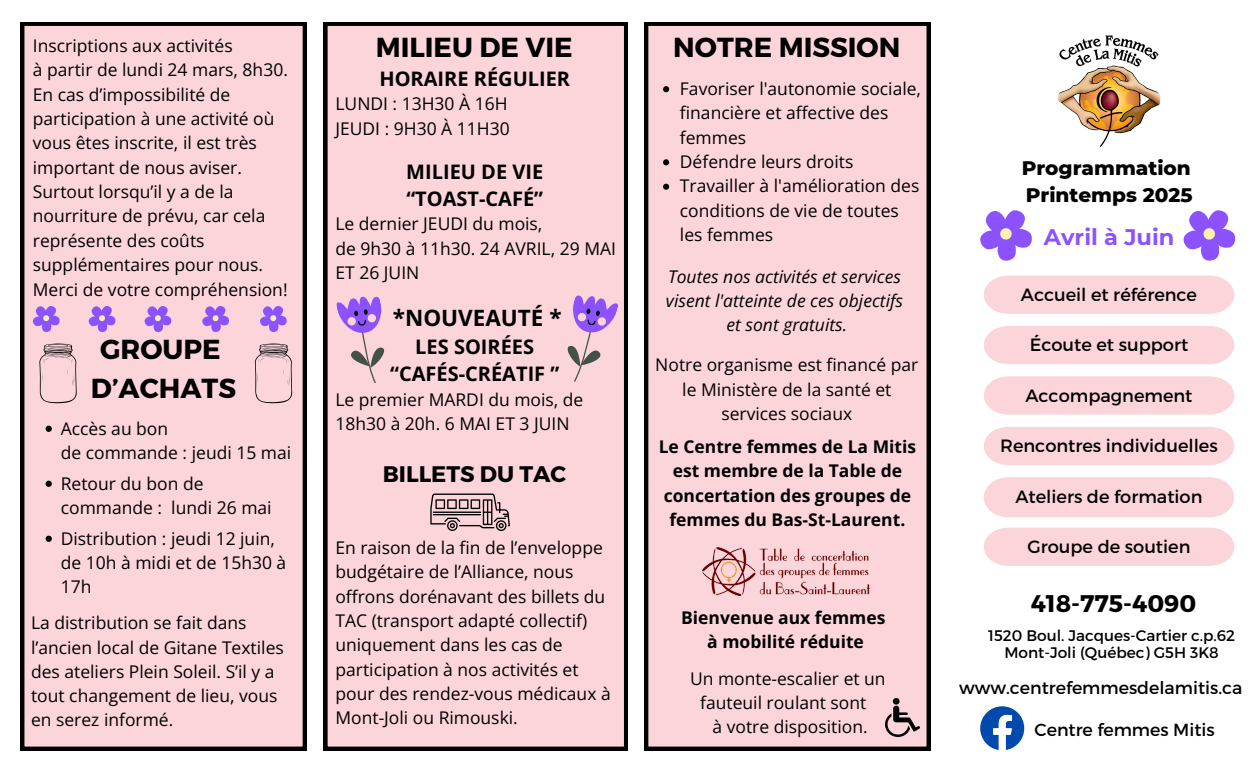
<style>
.page{position:relative;width:1260px;height:765px;background:#fff}
.page>*{position:absolute;margin:0;border:0;box-sizing:border-box;transform-origin:0 0}
.t1{font:700 27.5px/38.4px "Montserrat";color:#000;text-align:center}
.t2{font:700 24px "Montserrat";color:#000}
.t3{font:700 22.5px "Montserrat";color:#000}
.t4{font:700 22.5px "Open Sans";color:#000}
.t5{font:700 22.5px "Montserrat";color:#8c52ff}
.t6{font:700 20px "Open Sans";color:#000}
.t7{font:800 20px/27.5px "Montserrat";color:#000}
.t8{font:17.75px "Montserrat";color:#000}
.t9{font:17.5px/24.4px "Open Sans";color:#000}
.t10{font:700 17.5px/24.4px "Open Sans";color:#000;text-align:center}
.t11{font:italic 17.5px "Open Sans";color:#000}
.t12{font:17.5px "Montserrat";color:#000}
.t13{font:15.25px/17.8px "Montserrat";color:#000;text-align:center}
</style>
<div class="page">
<div style="left:324px;top:22px;width:304px;height:728px;background:#fbd5da"></div>
<div style="left:645px;top:22px;width:285px;height:728px;background:#fbd5da"></div>
<img style="left:702px;top:548px;width:167px;height:47px">
<img style="left:886px;top:699px;width:33px;height:37px">
<div style="left:21px;top:22px;width:285px;height:728px;background:#fbd5da"></div>
<svg style="left:430px;top:494px;width:80px;height:37px;background:#b4999c"></svg>
<img style="left:1058px;top:36px;width:103px;height:110px">
<div style="left:984px;top:276px;width:250px;height:38px;background:#fbd5da"></div>
<div style="left:984px;top:326px;width:250px;height:38px;background:#fbd5da"></div>
<svg style="left:984px;top:376px;width:250px;height:39px;background:#fbd7dc"></svg>
<div style="left:984px;top:427px;width:250px;height:38px;background:#fbd5da"></div>
<div style="left:984px;top:477px;width:250px;height:40px;background:#fbd5da"></div>
<div style="left:984px;top:528px;width:250px;height:38px;background:#fbd5da"></div>
<svg style="left:980px;top:706px;width:44px;height:44px"></svg>
<svg style="left:980px;top:210px;width:52px;height:51px"></svg>
<svg style="left:1184px;top:210px;width:51px;height:51px"></svg>
<svg style="left:39px;top:343px;width:38px;height:60px;background:#debdc1"></svg>
<svg style="left:46px;top:426px;width:6px;height:6px"></svg>
<svg style="left:46px;top:481px;width:6px;height:6px"></svg>
<svg style="left:46px;top:536px;width:6px;height:6px"></svg>
<svg style="left:663px;top:86px;width:6px;height:6px"></svg>
<svg style="left:663px;top:159px;width:6px;height:6px"></svg>
<svg style="left:663px;top:184px;width:6px;height:6px"></svg>
<svg style="left:255px;top:343px;width:37px;height:60px;background:#debcc1"></svg>
<svg style="left:559px;top:292px;width:60px;height:91px;background:#d8b2d5"></svg>
<svg style="left:336px;top:293px;width:56px;height:91px;background:#d6b0d5"></svg>
<svg style="left:33px;top:306px;width:27px;height:26px"></svg>
<svg style="left:89px;top:306px;width:26px;height:26px"></svg>
<svg style="left:145px;top:306px;width:26px;height:26px"></svg>
<svg style="left:202px;top:306px;width:27px;height:26px"></svg>
<svg style="left:260px;top:306px;width:27px;height:26px"></svg>
<p class="t9" style="left:33px;top:33px;width:201px">Inscriptions aux activités</p>
<h6 class="t1" style="left:376px;top:27px;width:198px">MILIEU DE VIE</h6>
<p class="t9" style="left:33px;top:57px;width:257px">à partir de lundi 24 mars, 8h30.</p>
<p class="t9" style="left:33px;top:82px;width:243px">En cas d’impossibilité de participation à une activité où vous êtes inscrite, il est très important de nous aviser.<br>Surtout lorsqu’il y a de la nourriture de prévu, car cela représente des coûts supplémentaires pour nous.</p>
<p class="t9" style="left:33px;top:277px;width:256px">Merci de votre compréhension!</p>
<p class="t6" style="left:379px;top:65px;width:192px">HORAIRE RÉGULIER</p>
<p class="t9" style="left:335px;top:91px;width:176px">LUNDI : 13H30 À 16H<br>JEUDI : 9H30 À 11H30</p>
<p class="t6" style="left:406px;top:157px;width:138px">MILIEU DE VIE</p>
<p class="t6" style="left:406px;top:185px;width:138px">“TOAST-CAFÉ”</p>
<p class="t9" style="left:335px;top:211px;width:209px">Le dernier JEUDI du mois,</p>
<p class="t9" style="left:335px;top:236px;width:282px">de 9h30 à 11h30. 24 AVRIL, 29 MAI<br>ET 26 JUIN</p>
<p class="t4" style="left:393px;top:302px;width:170px">*NOUVEAUTÉ *</p>
<h1 class="t6" style="left:415px;top:333px;width:120px">LES SOIRÉES</h1>
<p class="t6" style="left:390px;top:360px;width:171px">“CAFÉS-CRÉATIF ”</p>
<p class="t9" style="left:335px;top:387px;width:250px">Le premier MARDI du mois, de<br>18h30 à 20h. 6 MAI ET 3 JUIN</p>
<p class="t3" style="left:383px;top:459px;width:185px">BILLETS DU TAC</p>
<p class="t1" style="left:91px;top:329px;width:147px">GROUPE<br>D’ACHATS</p>
<p class="t9" style="left:61px;top:416px;width:232px">Accès au bon<br>de commande : jeudi 15 mai</p>
<p class="t9" style="left:61px;top:471px;width:212px">Retour du bon de commande : lundi 26 mai</p>
<p class="t9" style="left:61px;top:526px;width:227px">Distribution : jeudi 12 juin, de 10h à midi et de 15h30 à<br>17h</p>
<h1 class="t9" style="left:31px;top:611px;width:254px">La distribution se fait dans l’ancien local de Gitane Textiles des ateliers Plein Soleil. S’il y a tout changement de lieu, vous en serez informé.</h1>
<p class="t9" style="left:335px;top:535px;width:277px">En raison de la fin de l’enveloppe budgétaire de l’Alliance, nous offrons dorénavant des billets du<br>TAC (transport adapté collectif) uniquement dans les cas de participation à nos activités et pour des rendez-vous médicaux à<br>Mont-Joli ou Rimouski.</p>
<p class="t1" style="left:673px;top:27px;width:229px">NOTRE MISSION</p>
<p class="t9" style="left:680px;top:76px;width:243px">Favoriser l'autonomie sociale, financière et affective des femmes</p>
<p class="t9" style="left:680px;top:149px;width:175px">Défendre leurs droits</p>
<p class="t9" style="left:680px;top:173px;width:241px">Travailler à l'amélioration des conditions de vie de toutes les femmes</p>
<p class="t11" style="left:668px;top:264px;width:235px">Toutes nos activités et services</p>
<p class="t11" style="left:666px;top:288px;width:239px">visent l'atteinte de ces objectifs</p>
<p class="t11" style="left:727px;top:313px;width:122px">et sont gratuits.</p>
<h6 class="t9" style="left:655px;top:352px;width:265px;text-align:center">Notre organisme est financé par le Ministère de la santé et services sociaux</h6>
<p class="t10" style="left:659px;top:434px;width:259px">Le Centre femmes de La Mitis est membre de la Table de concertation des groupes de femmes du Bas-St-Laurent.</p>
<p class="t10" style="left:681px;top:605px;width:206px">Bienvenue aux femmes à mobilité réduite</p>
<p class="t9" style="left:690px;top:666px;width:197px">Un monte-escalier et un</p>
<p class="t9" style="left:700px;top:690px;width:168px">fauteuil roulant sont</p>
<p class="t9" style="left:713px;top:714px;width:157px">à votre disposition.</p>
<p class="t7" style="left:1022px;top:154px;width:172px">Programmation<br>Printemps 2025</p>
<p class="t5" style="left:1044px;top:223px;width:132px">Avril à Juin</p>
<p class="t8" style="left:1021px;top:283px;width:178px">Accueil et référence</p>
<h1 class="t8" style="left:1030px;top:333px;width:160px">Écoute et support</h1>
<h5 class="t8" style="left:1025px;top:384px;width:169px">Accompagnement</h5>
<p class="t8" style="left:1000px;top:434px;width:219px">Rencontres individuelles</p>
<p class="t8" style="left:1015px;top:486px;width:189px">Ateliers de formation</p>
<p class="t8" style="left:1028px;top:535px;width:164px">Groupe de soutien</p>
<p class="t2" style="left:1031px;top:588px;width:167px">418-775-4090</p>
<p class="t13" style="left:988px;top:626px;width:249px">1520 Boul. Jacques-Cartier c.p.62<br>Mont-Joli (Québec) G5H 3K8</p>
<p class="t12" style="left:959px;top:676px;width:285px">www.centrefemmesdelamitis.ca</p>
<h2 class="t12" style="left:1035px;top:718px;width:182px">Centre femmes Mitis</h2>
</div>
